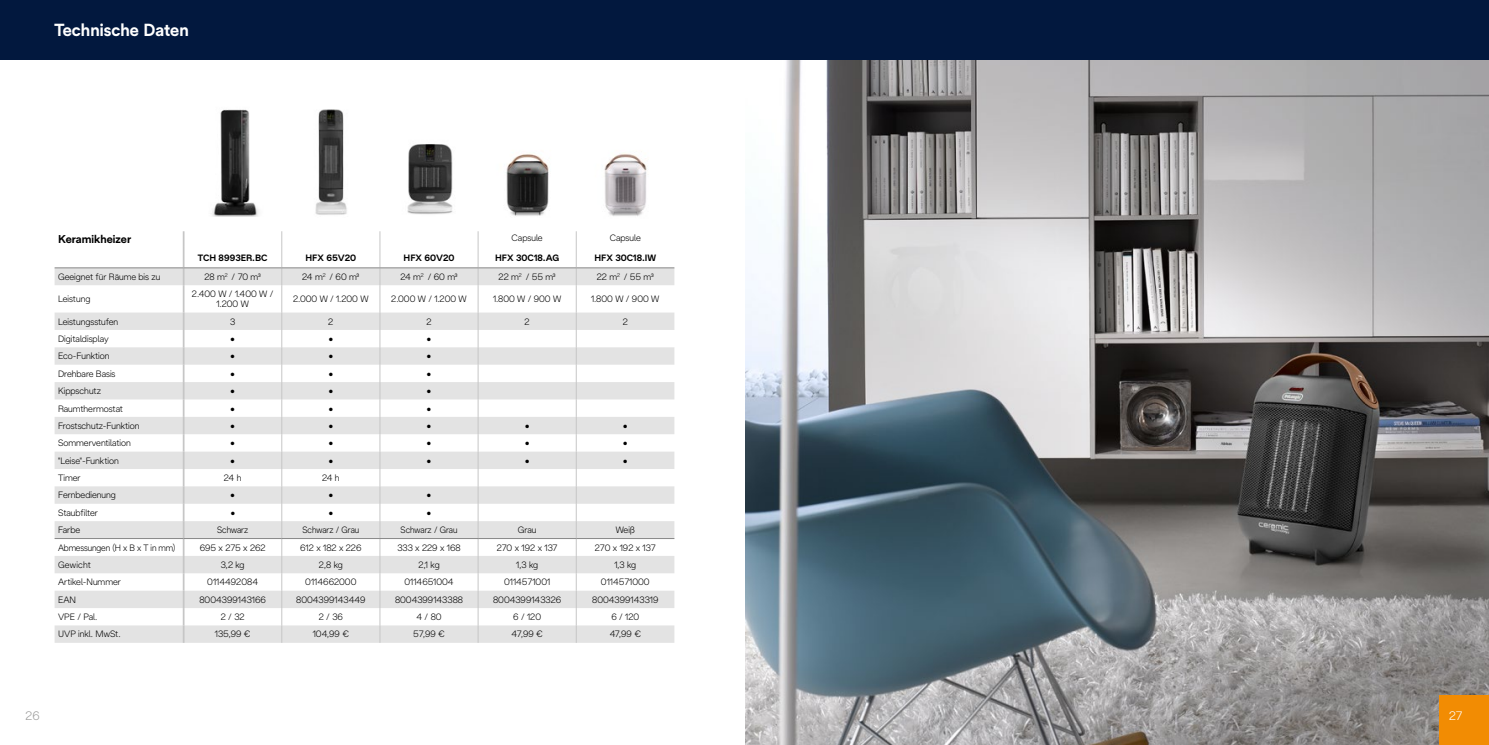
<style>
.page{position:relative;width:1489px;height:745px;background:#fff}
.page>*{position:absolute;margin:0;border:0;box-sizing:border-box;transform-origin:0 0}
.t1{font:700 17.5px "De Longhi Sans";color:#fff}
.t2{font:300 12.25px "De Longhi Sans";color:#9d9d9c}
.t3{font:12.25px "Futura Std";color:#fff}
.t4{font:700 11.38px "De Longhi Sans";color:#000}
.t5{font:300 9.1px/10.5px "De Longhi Sans";color:#000;text-align:center}
.t6{font:700 9.1px "De Longhi Sans";color:#000}
.t7{font:300 9.1px "De Longhi Sans";color:#000;scale:.95 1}
.t8{font:300 9.1px "De Longhi Sans";color:#000;scale:.96 1}
.t9{font:300 9.1px "De Longhi Sans";letter-spacing:.02em;color:#000}
</style>
<div class="page">
<img style="left:745px;top:60px;width:743px;height:684px">
<div style="left:0;top:0;width:1488px;height:60px;background:#02183e"></div>
<svg style="left:55px;top:268px;width:619px;height:374px;fill:#ebebeb"></svg>
<svg style="left:281px;top:231px;width:1px;height:411px"></svg>
<svg style="left:379px;top:231px;width:1px;height:411px"></svg>
<svg style="left:477px;top:231px;width:1px;height:411px"></svg>
<svg style="left:576px;top:231px;width:1px;height:411px"></svg>
<svg style="left:183px;top:231px;width:1px;height:411px"></svg>
<hr style="left:55px;top:267px;width:129px;height:1px;background:#878787">
<hr style="left:184px;top:267px;width:98px;height:1px;background:#878787">
<hr style="left:282px;top:267px;width:98px;height:1px;background:#878787">
<hr style="left:380px;top:267px;width:98px;height:1px;background:#878787">
<hr style="left:478px;top:267px;width:98px;height:1px;background:#878787">
<hr style="left:576px;top:267px;width:98px;height:1px;background:#878787">
<hr style="left:55px;top:537px;width:129px;height:1px;background:#878787">
<hr style="left:184px;top:537px;width:98px;height:1px;background:#878787">
<hr style="left:282px;top:537px;width:98px;height:1px;background:#878787">
<hr style="left:380px;top:537px;width:98px;height:1px;background:#878787">
<hr style="left:478px;top:537px;width:98px;height:1px;background:#878787">
<hr style="left:576px;top:537px;width:98px;height:1px;background:#878787">
<img style="left:506px;top:154px;width:43px;height:62px">
<img style="left:604px;top:153px;width:43px;height:63px">
<img style="left:211px;top:109px;width:48px;height:107px">
<img style="left:407px;top:144px;width:46px;height:70px">
<img style="left:315px;top:109px;width:32px;height:106px">
<div style="left:1439px;top:694px;width:49px;height:50px;background:#f28c03"></div>
<h1 class="t1" style="left:55px;top:19px;width:136px">Technische Daten</h1>
<p class="t4" style="left:58px;top:232px;width:75px">Keramikheizer</p>
<p class="t5" style="left:511px;top:232px;width:33px">Capsule</p>
<p class="t5" style="left:609px;top:232px;width:33px">Capsule</p>
<p class="t6" style="left:198px;top:252px;width:71px">TCH 8993ER.BC</p>
<p class="t6" style="left:305px;top:252px;width:52px">HFX 65V20</p>
<p class="t6" style="left:403px;top:252px;width:52px">HFX 60V20</p>
<p class="t6" style="left:495px;top:252px;width:66px">HFX 30C18.AG</p>
<p class="t6" style="left:594px;top:252px;width:63px">HFX 30C18.IW</p>
<p class="t5" style="left:58px;top:271px;width:104px">Geeignet für Räume bis zu</p>
<p class="t5" style="left:204px;top:271px;width:58px">28 m<sup>2</sup> / 70 m³</p>
<p class="t5" style="left:302px;top:271px;width:59px">24 m<sup>2</sup> / 60 m³</p>
<p class="t5" style="left:400px;top:271px;width:59px">24 m<sup>2</sup> / 60 m³</p>
<p class="t5" style="left:498px;top:271px;width:59px">22 m<sup>2</sup> / 55 m³</p>
<p class="t5" style="left:596px;top:271px;width:59px">22 m<sup>2</sup> / 55 m³</p>
<p class="t5" style="left:58px;top:293px;width:34px">Leistung</p>
<p class="t5" style="left:192px;top:288px;width:83px">2.400 W / 1.400 W /<br>1.200 W</p>
<p class="t5" style="left:293px;top:293px;width:77px">2.000 W / 1.200 W</p>
<p class="t5" style="left:391px;top:293px;width:77px">2.000 W / 1.200 W</p>
<p class="t5" style="left:493px;top:293px;width:70px">1.800 W / 900 W</p>
<p class="t5" style="left:591px;top:293px;width:70px">1.800 W / 900 W</p>
<p class="t5" style="left:58px;top:316px;width:62px">Leistungsstufen</p>
<p class="t5" style="left:230px;top:316px;width:7px">3</p>
<p class="t5" style="left:328px;top:316px;width:7px">2</p>
<p class="t5" style="left:426px;top:316px;width:7px">2</p>
<p class="t5" style="left:524px;top:316px;width:7px">2</p>
<p class="t5" style="left:622px;top:316px;width:7px">2</p>
<p class="t5" style="left:58px;top:333px;width:52px">Digitaldisplay</p>
<p class="t5" style="left:230px;top:333px;width:6px">•</p>
<p class="t5" style="left:328px;top:333px;width:6px">•</p>
<p class="t5" style="left:426px;top:333px;width:6px">•</p>
<p class="t5" style="left:58px;top:350px;width:53px">Eco-Funktion</p>
<p class="t5" style="left:230px;top:350px;width:6px">•</p>
<p class="t5" style="left:328px;top:350px;width:6px">•</p>
<p class="t5" style="left:426px;top:350px;width:6px">•</p>
<p class="t5" style="left:58px;top:368px;width:59px">Drehbare Basis</p>
<p class="t5" style="left:230px;top:368px;width:6px">•</p>
<p class="t5" style="left:328px;top:368px;width:6px">•</p>
<p class="t5" style="left:426px;top:368px;width:6px">•</p>
<p class="t5" style="left:58px;top:385px;width:45px">Kippschutz</p>
<p class="t5" style="left:230px;top:385px;width:6px">•</p>
<p class="t5" style="left:328px;top:385px;width:6px">•</p>
<p class="t5" style="left:426px;top:385px;width:6px">•</p>
<p class="t5" style="left:58px;top:402px;width:66px">Raumthermostat</p>
<p class="t5" style="left:230px;top:402px;width:6px">•</p>
<p class="t5" style="left:328px;top:402px;width:6px">•</p>
<p class="t5" style="left:426px;top:402px;width:6px">•</p>
<p class="t5" style="left:58px;top:420px;width:83px">Frostschutz-Funktion</p>
<p class="t5" style="left:230px;top:420px;width:6px">•</p>
<p class="t5" style="left:328px;top:420px;width:6px">•</p>
<p class="t5" style="left:426px;top:420px;width:6px">•</p>
<p class="t5" style="left:524px;top:420px;width:6px">•</p>
<p class="t5" style="left:623px;top:420px;width:6px">•</p>
<p class="t5" style="left:58px;top:437px;width:74px">Sommerventilation</p>
<p class="t5" style="left:230px;top:437px;width:6px">•</p>
<p class="t5" style="left:328px;top:437px;width:6px">•</p>
<p class="t5" style="left:426px;top:437px;width:6px">•</p>
<p class="t5" style="left:524px;top:437px;width:6px">•</p>
<p class="t5" style="left:623px;top:437px;width:6px">•</p>
<p class="t5" style="left:58px;top:454px;width:62px">"Leise"-Funktion</p>
<p class="t5" style="left:230px;top:454px;width:6px">•</p>
<p class="t5" style="left:328px;top:454px;width:6px">•</p>
<p class="t5" style="left:426px;top:454px;width:6px">•</p>
<p class="t5" style="left:525px;top:454px;width:6px">•</p>
<p class="t5" style="left:623px;top:454px;width:6px">•</p>
<p class="t5" style="left:58px;top:472px;width:24px">Timer</p>
<p class="t5" style="left:224px;top:472px;width:19px">24 h</p>
<p class="t5" style="left:322px;top:472px;width:19px">24 h</p>
<p class="t5" style="left:58px;top:489px;width:59px">Fernbedienung</p>
<p class="t5" style="left:230px;top:489px;width:6px">•</p>
<p class="t5" style="left:328px;top:489px;width:6px">•</p>
<p class="t5" style="left:426px;top:489px;width:6px">•</p>
<p class="t5" style="left:58px;top:507px;width:41px">Staubfilter</p>
<p class="t5" style="left:230px;top:507px;width:6px">•</p>
<p class="t5" style="left:328px;top:507px;width:6px">•</p>
<p class="t5" style="left:426px;top:507px;width:6px">•</p>
<p class="t5" style="left:58px;top:524px;width:24px">Farbe</p>
<p class="t7" style="left:217px;top:524px;width:34px">Schwarz</p>
<p class="t7" style="left:302px;top:524px;width:61px">Schwarz / Grau</p>
<p class="t7" style="left:400px;top:524px;width:61px">Schwarz / Grau</p>
<p class="t5" style="left:518px;top:524px;width:20px">Grau</p>
<p class="t5" style="left:615px;top:524px;width:21px">Weiß</p>
<p class="t8" style="left:58px;top:541px;width:124px">Abmessungen (H x B x T in mm)</p>
<p class="t5" style="left:200px;top:541px;width:67px">695 x 275 x 262</p>
<p class="t5" style="left:300px;top:541px;width:63px">612 x 182 x 226</p>
<p class="t5" style="left:397px;top:541px;width:65px">333 x 229 x 168</p>
<p class="t5" style="left:497px;top:541px;width:62px">270 x 192 x 137</p>
<p class="t5" style="left:595px;top:541px;width:62px">270 x 192 x 137</p>
<p class="t9" style="left:58px;top:559px;width:34px">Gewicht</p>
<p class="t5" style="left:221px;top:559px;width:25px">3,2 kg</p>
<p class="t5" style="left:319px;top:559px;width:26px">2,8 kg</p>
<p class="t5" style="left:418px;top:559px;width:23px">2,1 kg</p>
<p class="t5" style="left:516px;top:559px;width:23px">1,3 kg</p>
<p class="t5" style="left:614px;top:559px;width:23px">1,3 kg</p>
<p class="t5" style="left:58px;top:576px;width:64px">Artikel-Nummer</p>
<p class="t5" style="left:207px;top:576px;width:52px">0114492084</p>
<p class="t5" style="left:305px;top:576px;width:53px">0114662000</p>
<p class="t5" style="left:404px;top:576px;width:51px">0114651004</p>
<p class="t5" style="left:504px;top:576px;width:48px">0114571001</p>
<p class="t5" style="left:601px;top:576px;width:50px">0114571000</p>
<p class="t5" style="left:58px;top:593px;width:19px">EAN</p>
<p class="t5" style="left:199px;top:593px;width:68px">8004399143166</p>
<p class="t5" style="left:296px;top:593px;width:71px">8004399143449</p>
<p class="t5" style="left:395px;top:593px;width:69px">8004399143388</p>
<p class="t5" style="left:493px;top:593px;width:70px">8004399143326</p>
<p class="t5" style="left:592px;top:593px;width:68px">8004399143319</p>
<p class="t5" style="left:58px;top:611px;width:41px">VPE / Pal.</p>
<p class="t5" style="left:221px;top:611px;width:25px">2 / 32</p>
<p class="t5" style="left:319px;top:611px;width:26px">2 / 36</p>
<p class="t5" style="left:416px;top:611px;width:27px">4 / 80</p>
<p class="t5" style="left:513px;top:611px;width:29px">6 / 120</p>
<p class="t5" style="left:611px;top:611px;width:29px">6 / 120</p>
<p class="t5" style="left:58px;top:628px;width:64px">UVP inkl. MwSt.</p>
<p class="t5" style="left:215px;top:628px;width:37px">135,99 €</p>
<p class="t5" style="left:313px;top:628px;width:38px">104,99 €</p>
<p class="t5" style="left:413px;top:628px;width:33px">57,99 €</p>
<p class="t5" style="left:511px;top:628px;width:33px">47,99 €</p>
<p class="t5" style="left:609px;top:628px;width:33px">47,99 €</p>
<h2 class="t2" style="left:26px;top:707px;width:16px">26</h2>
<h2 class="t3" style="left:1449px;top:707px;width:17px">27</h2>
</div>
